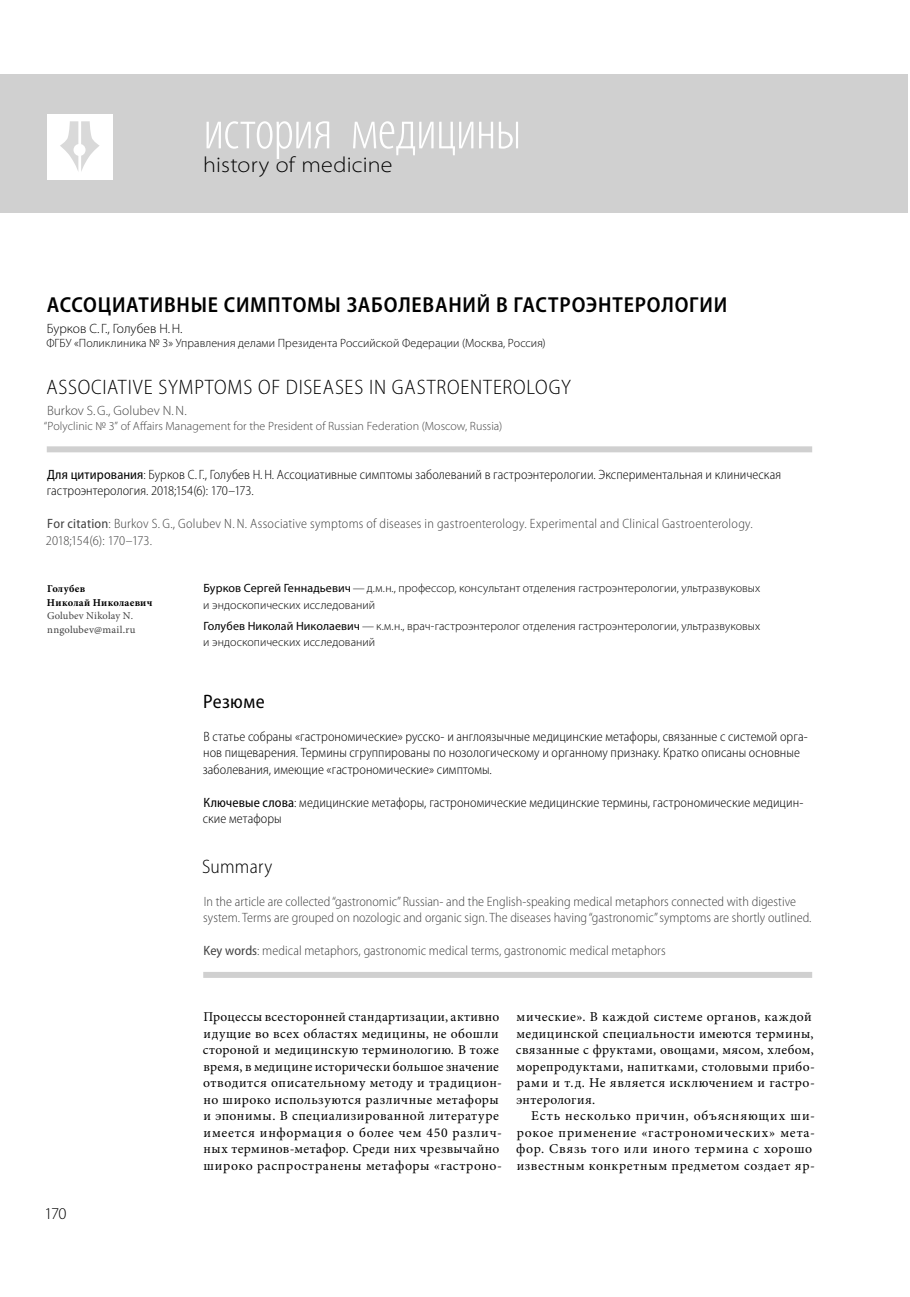
<style>
.page{position:relative;width:910px;height:1297px;background:#fff}
.page>*{position:absolute;margin:0;border:0;box-sizing:border-box;transform-origin:0 0}
.t1{font:300 condensed 55.5px "Myriad Pro";letter-spacing:-.015em;color:#fff}
.t2{font:600 semi-condensed 21.75px "Myriad Pro";letter-spacing:.035em;color:#000}
.t3{font:300 semi-expanded 21.75px "Myriad Pro";letter-spacing:.01em;color:#000}
.t4{font:300 semi-condensed 21px "Myriad Pro";letter-spacing:.035em;color:#000}
.t5{font:300 semi-condensed 19.5px "Myriad Pro";letter-spacing:.015em;color:#000}
.t6{font:semi-condensed 19.5px "Myriad Pro";letter-spacing:.02em;color:#000}
.t7{font:300 16.5px "Myriad Pro";color:#000}
.t8{font:13.5px/16.5px "Minion Pro";letter-spacing:.035em;color:#000}
.t9{font:300 semi-condensed 13.5px/16.5px "Myriad Pro";letter-spacing:.005em;color:#000}
.t10{font:300 semi-condensed 13.5px/16.5px "Myriad Pro";color:#424242}
.t11{font:300 13.5px "Myriad Pro";color:#000}
.t12{font:300 13.5px "Myriad Pro";color:#424242}
.t13{font:300 12px/16.5px "Myriad Pro";letter-spacing:.005em;color:#000}
.t14{font:300 12px "Myriad Pro";color:#424242}
.t15{font:700 10.5px/13.5px "Minion Pro";letter-spacing:.025em;color:#000}
.t16{font:10.5px "Minion Pro Capt";letter-spacing:.02em;color:#424242}
.t17{font:10.5px "Minion Pro";letter-spacing:.015em;color:#424242}
.s1{font-weight:400}
</style>
<div class="page">
<div style="left:0;top:74px;width:908px;height:139px;background:#d0d0d0"></div>
<div style="left:47px;top:114px;width:66px;height:66px;background:#fff"></div>
<svg style="left:60px;top:121px;width:40px;height:50px"></svg>
<div style="left:74px;top:144px;width:12px;height:12px;background:#fff;border-radius:50%"></div>
<div style="left:47px;top:446px;width:765px;height:6px;background:#d0d0d0"></div>
<div style="left:203px;top:972px;width:609px;height:6px;background:#d0d0d0"></div>
<h1 class="t1" style="left:203px;top:110px;width:320px">история медицины</h1>
<h2 class="t3" style="left:203px;top:157px;width:191px">history of medicine</h2>
<h2 class="t2" style="left:47px;top:296px;width:682px">АССОЦИАТИВНЫЕ СИМПТОМЫ ЗАБОЛЕВАНИЙ В ГАСТРОЭНТЕРОЛОГИИ</h2>
<p class="t11" style="left:47px;top:323px;width:137px">Бурков С. Г., Голубев Н. Н.</p>
<p class="t13" style="left:46px;top:336px;width:501px">ФГБУ «Поликлиника № 3» Управления делами Президента Российской Федерации (Москва, Россия)</p>
<h3 class="t4" style="left:46px;top:379px;width:526px">ASSOCIATIVE SYMPTOMS OF DISEASES IN GASTROENTEROLOGY</h3>
<p class="t12" style="left:47px;top:405px;width:141px">Burkov S. G., Golubev N. N.</p>
<p class="t14" style="left:44px;top:421px;width:460px">“Polyclinic № 3” of Affairs Management for the President of Russian Federation (Moscow, Russia)</p>
<p class="t9" style="left:47px;top:467px;width:736px"><span class="s1">Для цитирования</span>: Бурков С. Г., Голубев Н. Н. Aссоциативные симптомы заболеваний в гастроэнтерологии. Экспериментальная и клиническая гастроэнтерология. 2018;154(6): 170–173.</p>
<p class="t10" style="left:46px;top:517px;width:708px"><span class="s1">For citation</span>: Burkov S. G., Golubev N. N. Associative symptoms of diseases in gastroenterology. Experimental and Clinical Gastroenterology.<br>2018;154(6): 170–173.</p>
<p class="t15" style="left:47px;top:583px;width:107px">Голубев<br>Николай Николаевич</p>
<p class="t17" style="left:47px;top:612px;width:88px">Golubev Nikolay N.</p>
<p class="t16" style="left:47px;top:625px;width:90px">nngolubev@mail.ru</p>
<p class="t7" style="left:45px;top:1207px;width:24px">170</p>
<p class="t13" style="left:203px;top:581px;width:559px"><span class="s1">Бурков Сергей Геннадьевич</span> — д. м. н., профессор, консультант отделения гастроэнтерологии, ультразвуковых и эндоскопических исследований</p>
<p class="t13" style="left:203px;top:618px;width:559px"><span class="s1">Голубев Николай Николаевич</span> — к. м. н., врач-гастроэнтеролог отделения гастроэнтерологии, ультразвуковых и эндоскопических исследований</p>
<h3 class="t6" style="left:203px;top:694px;width:63px">Резюме</h3>
<p class="t9" style="left:203px;top:729px;width:606px">В статье собраны «гастрономические» русско- и англоязычные медицинские метафоры, связанные с системой орга&shy;нов пищеварения. Термины сгруппированы по нозологическому и органному признаку. Кратко описаны основные заболевания, имеющие «гастрономические» симптомы.</p>
<p class="t9" style="left:203px;top:795px;width:602px"><span class="s1">Ключевые слова</span>: медицинские метафоры, гастрономические медицинские термины, гастрономические медицин&shy;ские метафоры</p>
<h3 class="t5" style="left:202px;top:859px;width:72px">Summary</h3>
<p class="t10" style="left:203px;top:894px;width:610px">In the article are collected “gastronomic” Russian- and the English-speaking medical metaphors connected with digestive system. Terms are grouped on nozologic and organic sign. The diseases having “gastronomic” symptoms are shortly outlined.</p>
<p class="t10" style="left:204px;top:944px;width:464px"><span class="s1">Key words</span>: medical metaphors, gastronomic medical terms, gastronomic medical metaphors</p>
<p class="t8" style="left:203px;top:1010px;width:301px">Процессы всесторонней стандартизации, активно идущие во всех областях медицины, не обошли стороной и медицинскую терминологию. В тоже время, в медицине исторически большое значение отводится описательному методу и традицион&shy;но широко используются различные метафоры и эпонимы. В специализированной литературе имеется информация о более чем 450 различ&shy;ных терминов-метафор. Среди них чрезвычайно широко распространены метафоры «гастроно-</p>
<p class="t8" style="left:516px;top:1010px;width:301px">мические». В каждой системе органов, каждой медицинской специальности имеются термины, связанные с фруктами, овощами, мясом, хлебом, морепродуктами, напитками, столовыми прибо&shy;рами и т. д. Не является исключением и гастро&shy;энтерология.</p>
<p class="t8" style="left:516px;top:1109px;width:300px;text-indent:15px">Есть несколько причин, объясняющих ши&shy;рокое применение «гастрономических» мета&shy;фор. Связь того или иного термина с хорошо известным конкретным предметом создает яр-</p>
</div>
